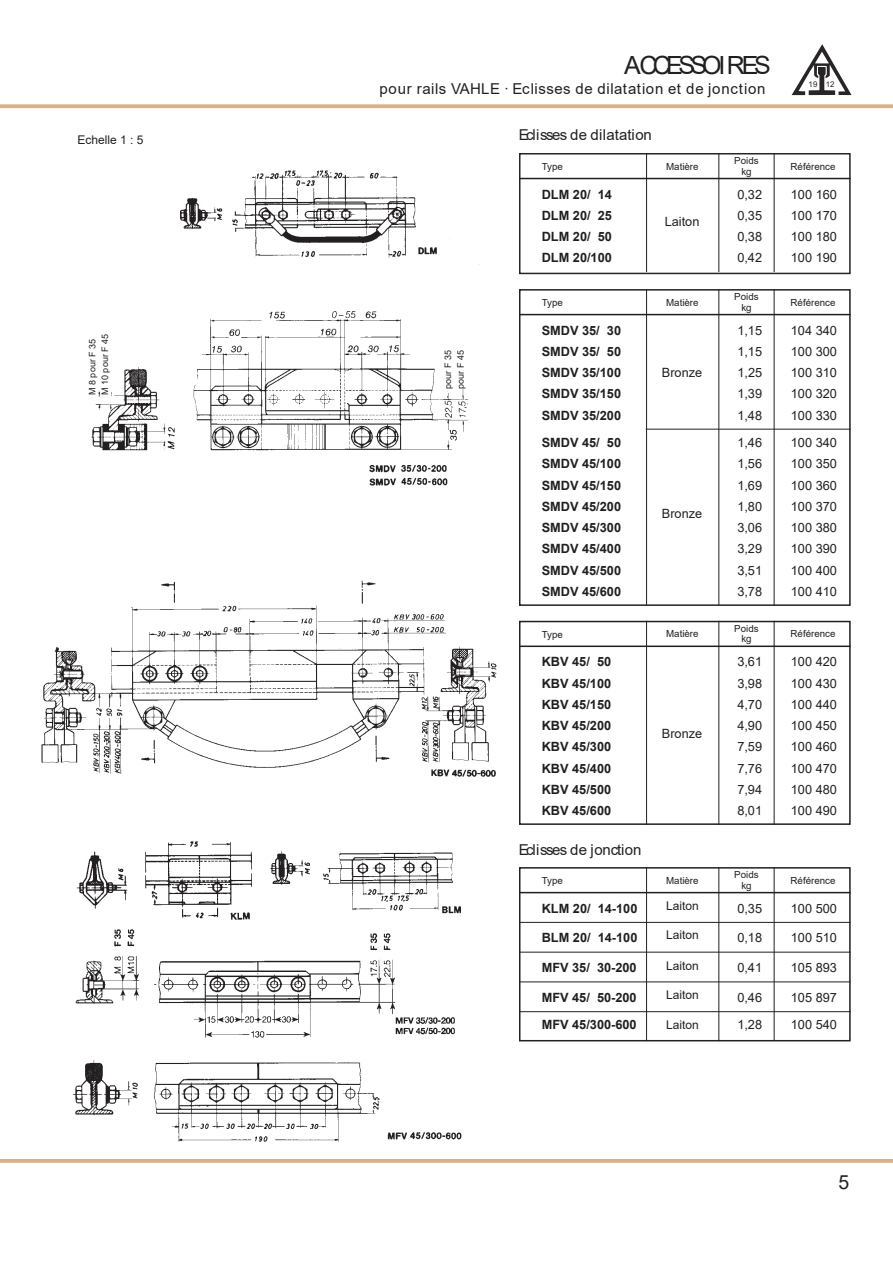
<style>
.page{position:relative;width:893px;height:1263px;background:#fff}
.page>*{position:absolute;margin:0;border:0;box-sizing:border-box;transform-origin:0 0}
.t1{font:25.05px "Arial";letter-spacing:-.17em;color:#231f20}
.t2{font:19.5px "Arial";color:#231f20}
.t3{font:15px "Arial";letter-spacing:.02em;color:#231f20}
.t4{font:15px "Arial";letter-spacing:-.01em;color:#231f20}
.t5{font:12.75px "Arial";color:#231f20}
.t6{font:700 12.75px "Arial";color:#231f20}
.t7{font:12px "Arial";color:#231f20}
.t8{font:9.75px/10.5px "Arial";color:#231f20;text-align:center}
.t9{font:9px/12.8px "Arial";color:#231f20}
.t10{font:7.95px "Arial";color:#292526}
</style>
<div class="page">
<div style="left:519px;top:153px;width:332px;height:121px;border:2px solid #292526"></div>
<svg style="left:0;top:104px;width:893px;height:4px;background:#dcb794"></svg>
<svg style="left:0;top:1159px;width:893px;height:4px;background:#dbb591"></svg>
<svg style="left:792px;top:44px;width:59px;height:51px"></svg>
<hr style="left:519px;top:178px;width:332px;height:1px;background:#231f20">
<hr style="left:646px;top:153px;width:1px;height:119px;background:#231f20">
<hr style="left:718px;top:153px;width:1px;height:119px;background:#231f20">
<hr style="left:774px;top:153px;width:1px;height:119px;background:#231f20">
<div style="left:519px;top:289px;width:332px;height:317px;border:2px solid #231f20"></div>
<hr style="left:519px;top:314px;width:332px;height:1px;background:#231f20">
<hr style="left:646px;top:289px;width:1px;height:316px;background:#231f20">
<hr style="left:718px;top:289px;width:1px;height:316px;background:#231f20">
<hr style="left:774px;top:289px;width:1px;height:317px;background:#231f20">
<div style="left:519px;top:867px;width:332px;height:174px;border:2px solid #231f20"></div>
<hr style="left:519px;top:892px;width:332px;height:1px;background:#231f20">
<hr style="left:519px;top:922px;width:332px;height:1px;background:#231f20">
<hr style="left:519px;top:952px;width:332px;height:1px;background:#231f20">
<hr style="left:519px;top:981px;width:332px;height:1px;background:#231f20">
<hr style="left:519px;top:1011px;width:332px;height:1px;background:#231f20">
<hr style="left:646px;top:867px;width:1px;height:174px;background:#231f20">
<hr style="left:718px;top:867px;width:1px;height:174px;background:#231f20">
<hr style="left:774px;top:867px;width:1px;height:174px;background:#231f20">
<img style="left:41px;top:170px;width:456px;height:607px">
<img style="left:72px;top:841px;width:390px;height:301px">
<hr style="left:646px;top:429px;width:205px;height:1px;background:#231f20">
<div style="left:519px;top:621px;width:332px;height:204px;border:2px solid #231f20"></div>
<hr style="left:519px;top:645px;width:332px;height:2px;background:#231f20">
<hr style="left:646px;top:621px;width:1px;height:204px;background:#231f20">
<hr style="left:718px;top:621px;width:1px;height:204px;background:#231f20">
<hr style="left:774px;top:621px;width:1px;height:204px;background:#231f20">
<div style="left:89px;top:322px;width:9px;height:73px;background:#fff"></div>
<div style="left:102px;top:322px;width:8px;height:73px;background:#fff"></div>
<div style="left:437px;top:331px;width:41px;height:54px;background:#fff"></div>
<div style="left:445px;top:316px;width:8px;height:73px;background:#fff"></div>
<div style="left:457px;top:316px;width:9px;height:73px;background:#fff"></div>
<p class="t7" style="left:78px;top:132px;width:68px">Echelle 1 : 5</p>
<p class="t9" style="left:86px;top:395px;width:63px;rotate:-90deg">M 8 pour F 35<br>M 10 pour F 45</p>
<h1 class="t1" style="left:624px;top:48px;width:148px">ACCESSOI RES</h1>
<p class="t3" style="left:379px;top:78px;width:388px">pour rails VAHLE · Eclisses de dilatation et de jonction</p>
<p class="t10" style="left:809px;top:79px;width:27px">19 12</p>
<p class="t9" style="left:441px;top:389px;width:40px;rotate:-90deg">pour F 35 pour F 45</p>
<p class="t3" style="left:519px;top:125px;width:134px">Eclisses de dilatation</p>
<p class="t8" style="left:542px;top:161px;width:23px">Type</p>
<p class="t8" style="left:666px;top:161px;width:34px">Matière</p>
<p class="t8" style="left:734px;top:155px;width:26px">Poids kg</p>
<p class="t8" style="left:790px;top:161px;width:46px">Référence</p>
<p class="t6" style="left:542px;top:185px;width:72px">DLM 20/ 14</p>
<p class="t5" style="left:737px;top:185px;width:26px">0,32</p>
<p class="t5" style="left:791px;top:185px;width:48px">100 160</p>
<p class="t6" style="left:542px;top:206px;width:72px">DLM 20/ 25</p>
<p class="t5" style="left:665px;top:213px;width:36px">Laiton</p>
<p class="t5" style="left:737px;top:207px;width:26px">0,35</p>
<p class="t5" style="left:791px;top:207px;width:48px">100 170</p>
<p class="t6" style="left:542px;top:228px;width:72px">DLM 20/ 50</p>
<p class="t5" style="left:737px;top:228px;width:26px">0,38</p>
<p class="t5" style="left:791px;top:228px;width:48px">100 180</p>
<p class="t6" style="left:542px;top:249px;width:72px">DLM 20/100</p>
<p class="t5" style="left:737px;top:249px;width:26px">0,42</p>
<p class="t5" style="left:791px;top:249px;width:48px">100 190</p>
<p class="t8" style="left:542px;top:297px;width:23px">Type</p>
<p class="t8" style="left:666px;top:297px;width:34px">Matière</p>
<p class="t8" style="left:734px;top:291px;width:26px">Poids kg</p>
<p class="t8" style="left:790px;top:297px;width:46px">Référence</p>
<p class="t6" style="left:542px;top:321px;width:81px">SMDV 35/ 30</p>
<p class="t5" style="left:737px;top:321px;width:26px">1,15</p>
<p class="t5" style="left:791px;top:321px;width:48px">104 340</p>
<p class="t6" style="left:542px;top:342px;width:81px">SMDV 35/ 50</p>
<p class="t5" style="left:737px;top:343px;width:26px">1,15</p>
<p class="t5" style="left:791px;top:343px;width:48px">100 300</p>
<p class="t6" style="left:542px;top:364px;width:81px">SMDV 35/100</p>
<p class="t5" style="left:662px;top:364px;width:42px">Bronze</p>
<p class="t5" style="left:737px;top:364px;width:26px">1,25</p>
<p class="t5" style="left:791px;top:364px;width:48px">100 310</p>
<p class="t6" style="left:542px;top:385px;width:81px">SMDV 35/150</p>
<p class="t5" style="left:737px;top:385px;width:26px">1,39</p>
<p class="t5" style="left:791px;top:385px;width:48px">100 320</p>
<p class="t6" style="left:542px;top:406px;width:81px">SMDV 35/200</p>
<p class="t5" style="left:737px;top:406px;width:26px">1,48</p>
<p class="t5" style="left:791px;top:406px;width:48px">100 330</p>
<p class="t6" style="left:542px;top:433px;width:81px">SMDV 45/ 50</p>
<p class="t5" style="left:737px;top:434px;width:26px">1,46</p>
<p class="t5" style="left:791px;top:434px;width:48px">100 340</p>
<p class="t6" style="left:542px;top:455px;width:81px">SMDV 45/100</p>
<p class="t5" style="left:737px;top:455px;width:26px">1,56</p>
<p class="t5" style="left:791px;top:455px;width:48px">100 350</p>
<p class="t6" style="left:542px;top:476px;width:81px">SMDV 45/150</p>
<p class="t5" style="left:737px;top:476px;width:26px">1,69</p>
<p class="t5" style="left:791px;top:476px;width:48px">100 360</p>
<p class="t6" style="left:542px;top:497px;width:81px">SMDV 45/200</p>
<p class="t5" style="left:662px;top:505px;width:42px">Bronze</p>
<p class="t5" style="left:737px;top:497px;width:26px">1,80</p>
<p class="t5" style="left:791px;top:497px;width:48px">100 370</p>
<p class="t6" style="left:542px;top:518px;width:81px">SMDV 45/300</p>
<p class="t5" style="left:737px;top:519px;width:26px">3,06</p>
<p class="t5" style="left:791px;top:519px;width:48px">100 380</p>
<p class="t6" style="left:542px;top:540px;width:81px">SMDV 45/400</p>
<p class="t5" style="left:737px;top:540px;width:26px">3,29</p>
<p class="t5" style="left:791px;top:540px;width:48px">100 390</p>
<p class="t6" style="left:542px;top:561px;width:81px">SMDV 45/500</p>
<p class="t5" style="left:737px;top:561px;width:26px">3,51</p>
<p class="t5" style="left:791px;top:561px;width:48px">100 400</p>
<p class="t6" style="left:542px;top:582px;width:81px">SMDV 45/600</p>
<p class="t5" style="left:737px;top:582px;width:26px">3,78</p>
<p class="t5" style="left:791px;top:582px;width:48px">100 410</p>
<p class="t8" style="left:542px;top:629px;width:23px">Type</p>
<p class="t8" style="left:666px;top:629px;width:34px">Matière</p>
<p class="t8" style="left:734px;top:623px;width:26px">Poids kg</p>
<p class="t8" style="left:790px;top:629px;width:46px">Référence</p>
<p class="t6" style="left:542px;top:653px;width:71px">KBV 45/ 50</p>
<p class="t5" style="left:737px;top:653px;width:26px">3,61</p>
<p class="t5" style="left:791px;top:653px;width:48px">100 420</p>
<p class="t6" style="left:542px;top:674px;width:71px">KBV 45/100</p>
<p class="t5" style="left:737px;top:674px;width:26px">3,98</p>
<p class="t5" style="left:791px;top:674px;width:48px">100 430</p>
<p class="t6" style="left:542px;top:695px;width:71px">KBV 45/150</p>
<p class="t5" style="left:737px;top:696px;width:26px">4,70</p>
<p class="t5" style="left:791px;top:696px;width:48px">100 440</p>
<p class="t6" style="left:542px;top:717px;width:71px">KBV 45/200</p>
<p class="t5" style="left:662px;top:724px;width:42px">Bronze</p>
<p class="t5" style="left:737px;top:717px;width:26px">4,90</p>
<p class="t5" style="left:791px;top:717px;width:48px">100 450</p>
<p class="t6" style="left:542px;top:738px;width:71px">KBV 45/300</p>
<p class="t5" style="left:737px;top:738px;width:26px">7,59</p>
<p class="t5" style="left:791px;top:738px;width:48px">100 460</p>
<p class="t6" style="left:542px;top:759px;width:71px">KBV 45/400</p>
<p class="t5" style="left:737px;top:759px;width:26px">7,76</p>
<p class="t5" style="left:791px;top:759px;width:48px">100 470</p>
<p class="t6" style="left:542px;top:780px;width:71px">KBV 45/500</p>
<p class="t5" style="left:737px;top:781px;width:26px">7,94</p>
<p class="t5" style="left:791px;top:781px;width:48px">100 480</p>
<p class="t6" style="left:542px;top:802px;width:71px">KBV 45/600</p>
<p class="t5" style="left:737px;top:802px;width:26px">8,01</p>
<p class="t5" style="left:791px;top:802px;width:48px">100 490</p>
<p class="t4" style="left:519px;top:839px;width:124px">Eclisses de jonction</p>
<p class="t8" style="left:542px;top:875px;width:23px">Type</p>
<p class="t8" style="left:666px;top:875px;width:34px">Matière</p>
<p class="t8" style="left:734px;top:869px;width:26px">Poids kg</p>
<p class="t8" style="left:790px;top:875px;width:46px">Référence</p>
<p class="t6" style="left:542px;top:899px;width:97px">KLM 20/ 14-100</p>
<p class="t5" style="left:737px;top:899px;width:26px">0,35</p>
<p class="t5" style="left:791px;top:899px;width:48px">100 500</p>
<p class="t6" style="left:542px;top:929px;width:97px">BLM 20/ 14-100</p>
<p class="t5" style="left:737px;top:929px;width:26px">0,18</p>
<p class="t5" style="left:791px;top:929px;width:48px">100 510</p>
<p class="t6" style="left:542px;top:959px;width:96px">MFV 35/ 30-200</p>
<p class="t5" style="left:737px;top:959px;width:26px">0,41</p>
<p class="t5" style="left:791px;top:959px;width:48px">105 893</p>
<p class="t6" style="left:542px;top:988px;width:96px">MFV 45/ 50-200</p>
<p class="t5" style="left:737px;top:989px;width:26px">0,46</p>
<p class="t5" style="left:791px;top:989px;width:48px">105 897</p>
<p class="t6" style="left:542px;top:1015px;width:96px">MFV 45/300-600</p>
<p class="t5" style="left:737px;top:1016px;width:26px">1,28</p>
<p class="t5" style="left:791px;top:1016px;width:48px">100 540</p>
<p class="t7" style="left:666px;top:898px;width:34px">Laiton</p>
<p class="t7" style="left:666px;top:927px;width:34px">Laiton</p>
<p class="t7" style="left:666px;top:957px;width:34px">Laiton</p>
<p class="t7" style="left:666px;top:986px;width:34px">Laiton</p>
<p class="t7" style="left:666px;top:1017px;width:34px">Laiton</p>
<h2 class="t2" style="left:838px;top:1169px;width:12px">5</h2>
</div>
